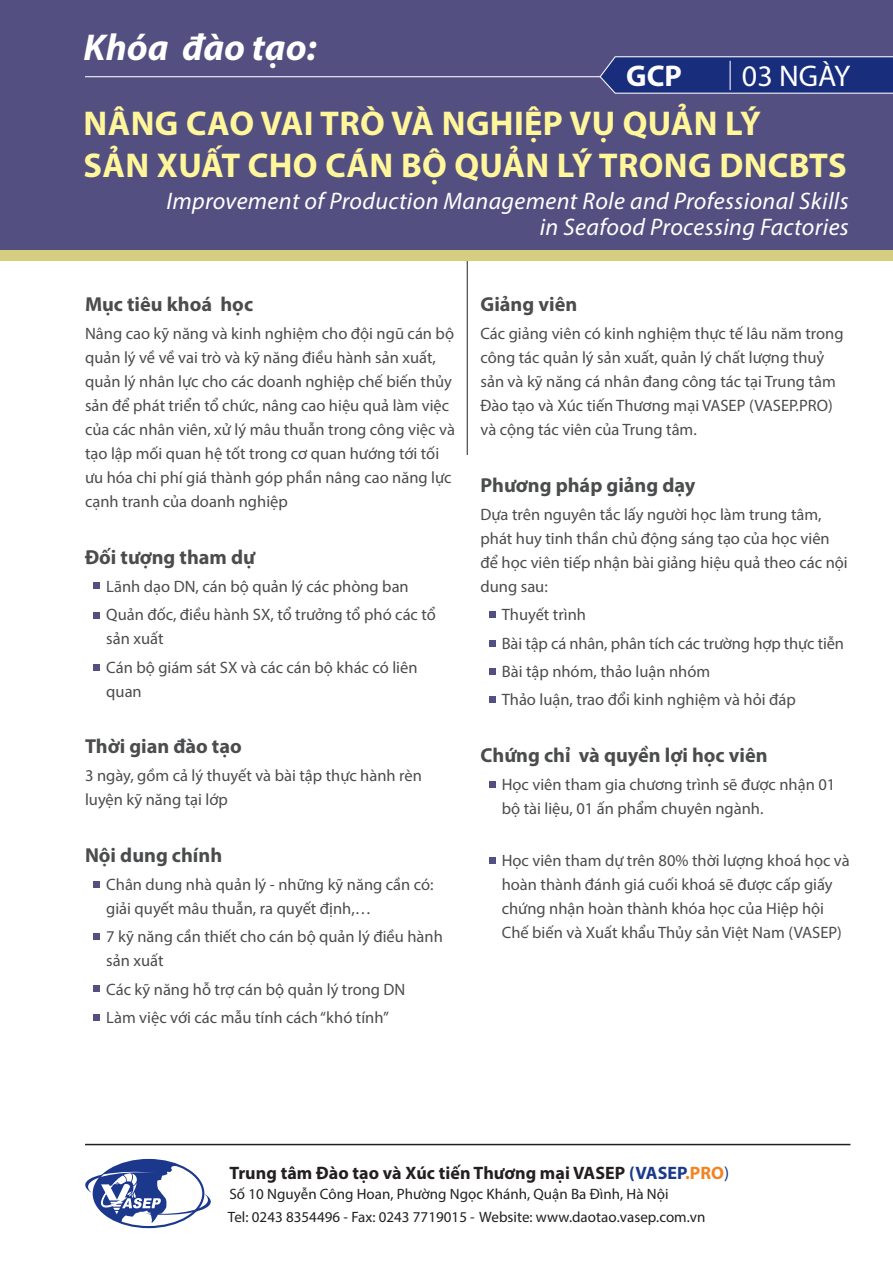
<style>
.page{position:relative;width:893px;height:1263px;background:#fff}
.page>*{position:absolute;margin:0;border:0;box-sizing:border-box;transform-origin:0 0}
.t1{font:italic 700 37.5px "Myriad Pro";color:#fff}
.t2{font:700 34.5px/42px "Myriad Pro";letter-spacing:.01em;color:#fff79a}
.t3{font:30px "Myriad Pro";color:#fff}
.t4{font:700 30px "Myriad Pro";color:#fff}
.t5{font:italic 24px/25.5px "Myriad Pro";letter-spacing:.015em;color:#fff;text-align:right}
.t6{font:700 20.25px "Myriad Pro";color:#4b4c4d}
.t7{font:700 18px "Myriad Pro";letter-spacing:.005em;color:#231f20}
.t8{font:16.5px/24px "Myriad Pro";color:#4b4c4d}
.t9{font:15px/22.8px "Myriad Pro";letter-spacing:.005em;color:#231f20}
.s1{color:#1b388c}
.s2{color:#f58220}
.s3{font-weight:400;color:#1b388c}
</style>
<div class="page">
<hr style="left:467px;top:238px;width:1px;height:217px;background:#231f20">
<div style="left:0;top:0;width:893px;height:261px;background:#d5cd80"></div>
<div style="left:0;top:0;width:893px;height:249px;background:#544f81"></div>
<hr style="left:85px;top:1144px;width:765px;height:1px;background:#231f20">
<svg style="left:85px;top:1159px;width:126px;height:67px"></svg>
<div style="left:93px;top:583px;width:7px;height:6px;background:#544f81"></div>
<div style="left:93px;top:612px;width:7px;height:7px;background:#544f81"></div>
<div style="left:93px;top:665px;width:7px;height:6px;background:#544f81"></div>
<div style="left:93px;top:881px;width:7px;height:7px;background:#544f81"></div>
<div style="left:93px;top:933px;width:7px;height:7px;background:#544f81"></div>
<div style="left:93px;top:985px;width:7px;height:7px;background:#544f81"></div>
<div style="left:93px;top:1014px;width:7px;height:6px;background:#544f81"></div>
<svg style="left:489px;top:668px;width:6px;height:6px"></svg>
<svg style="left:489px;top:697px;width:6px;height:6px"></svg>
<svg style="left:489px;top:781px;width:6px;height:6px"></svg>
<svg style="left:489px;top:858px;width:6px;height:6px"></svg>
<svg style="left:489px;top:640px;width:6px;height:6px"></svg>
<svg style="left:489px;top:612px;width:6px;height:6px"></svg>
<hr style="left:85px;top:76px;width:629px;height:1px;background:#fff">
<svg style="left:599px;top:56px;width:294px;height:38px;background:#273a83"></svg>
<h1 class="t1" style="left:84px;top:23px;width:234px">Khóa đào tạo:</h1>
<h3 class="t4" style="left:626px;top:56px;width:57px">GCP</h3>
<h3 class="t3" style="left:742px;top:57px;width:110px">03 NGÀY</h3>
<h2 class="t2" style="left:84px;top:101px;width:765px">NÂNG CAO VAI TRÒ VÀ NGHIỆP VỤ QUẢN LÝ<br>SẢN XUẤT CHO CÁN BỘ QUẢN LÝ TRONG DNCBTS</h2>
<h3 class="t5" style="left:166px;top:188px;width:684px">Improvement of Production Management Role and Professional Skills in Seafood Processing Factories</h3>
<p class="t6" style="left:85px;top:291px;width:170px">Mục tiêu khoá học</p>
<p class="t8" style="left:85px;top:321px;width:371px">Nâng cao kỹ năng và kinh nghiệm cho đội ngũ cán bộ quản lý về về vai trò và kỹ năng điều hành sản xuất, quản lý nhân lực cho các doanh nghiệp chế biến thủy sản để phát triển tổ chức, nâng cao hiệu quả làm việc của các nhân viên, xử lý mâu thuẫn trong công việc và tạo lập mối quan hệ tốt trong cơ quan hướng tới tối ưu hóa chi phí giá thành góp phần nâng cao năng lực cạnh tranh của doanh nghiệp</p>
<p class="t6" style="left:85px;top:544px;width:171px">Đối tượng tham dự</p>
<p class="t8" style="left:106px;top:572px;width:331px;line-height:28.2px">Lãnh dạo DN, cán bộ quản lý các phòng ban<br>Quản đốc, điều hành SX, tổ trưởng tổ phó các tổ</p>
<p class="t8" style="left:106px;top:624px;width:313px;line-height:28.2px">sản xuất<br>Cán bộ giám sát SX và các cán bộ khác có liên</p>
<p class="t8" style="left:106px;top:679px;width:37px">quan</p>
<p class="t6" style="left:85px;top:733px;width:158px">Thời gian đào tạo</p>
<p class="t8" style="left:85px;top:763px;width:338px">3 ngày, gồm cả lý thuyết và bài tập thực hành rèn luyện kỹ năng tại lớp</p>
<p class="t6" style="left:85px;top:842px;width:139px">Nội dung chính</p>
<p class="t8" style="left:106px;top:872px;width:329px">Chân dung nhà quản lý - những kỹ năng cần có: giải quyết mâu thuẫn, ra quyết định,…</p>
<p class="t8" style="left:106px;top:924px;width:338px">7 kỹ năng cần thiết cho cán bộ quản lý điều hành sản xuất</p>
<p class="t8" style="left:106px;top:975px;width:301px;line-height:28.2px">Các kỹ năng hỗ trợ cán bộ quản lý trong DN<br>Làm việc với các mẫu tính cách“khó tính”</p>
<p class="t6" style="left:480px;top:291px;width:98px">Giảng viên</p>
<p class="t8" style="left:480px;top:321px;width:365px">Các giảng viên có kinh nghiệm thực tế lâu năm trong công tác quản lý sản xuất, quản lý chất lượng thuỷ sản và kỹ năng cá nhân đang công tác tại Trung tâm Đào tạo và Xúc tiến Thương mại VASEP (VASEP.PRO) và cộng tác viên của Trung tâm.</p>
<p class="t6" style="left:480px;top:472px;width:217px">Phương pháp giảng dạy</p>
<p class="t8" style="left:480px;top:502px;width:369px">Dựa trên nguyên tắc lấy người học làm trung tâm, phát huy tinh thần chủ động sáng tạo của học viên để học viên tiếp nhận bài giảng hiệu quả theo các nội dung sau:</p>
<p class="t8" style="left:502px;top:600px;width:344px;line-height:28.2px">Thuyết trình<br>Bài tập cá nhân, phân tích các trường hợp thực tiễn<br>Bài tập nhóm, thảo luận nhóm<br>Thảo luận, trao đổi kinh nghiệm và hỏi đáp</p>
<p class="t6" style="left:480px;top:741px;width:289px">Chứng chỉ và quyền lợi học viên</p>
<p class="t8" style="left:502px;top:772px;width:335px">Học viên tham gia chương trình sẽ được nhận 01 bộ tài liệu, 01 ấn phẩm chuyên ngành.</p>
<p class="t8" style="left:502px;top:848px;width:350px">Học viên tham dự trên 80% thời lượng khoá học và hoàn thành đánh giá cuối khoá sẽ được cấp giấy chứng nhận hoàn thành khóa học của Hiệp hội Chế biến và Xuất khẩu Thủy sản Việt Nam (VASEP)</p>
<p class="t7" style="left:229px;top:1161px;width:501px">Trung tâm Đào tạo và Xúc tiến Thương mại VASEP <span class="s1">(VASEP</span><span class="s2">.PRO</span><span class="s3">)</span></p>
<p class="t9" style="left:228px;top:1182px;width:479px">Số 10 Nguyễn Công Hoan, Phường Ngọc Khánh, Quận Ba Đình, Hà Nội<br>Tel: 0243 8354496 - Fax: 0243 7719015 - Website: www.daotao.vasep.com.vn</p>
</div>
